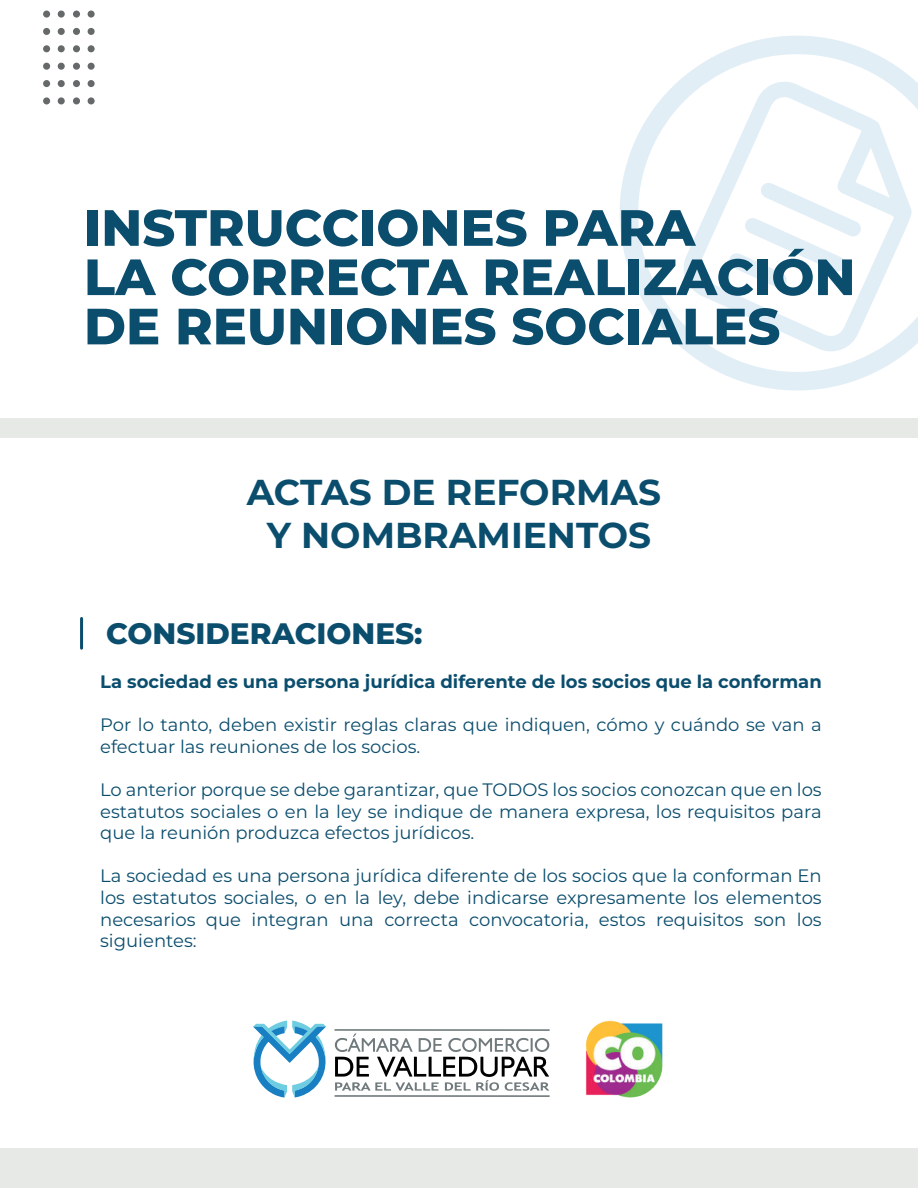
<style>
.page{position:relative;width:918px;height:1188px;background:#fff}
.page>*{position:absolute;margin:0;border:0;box-sizing:border-box;transform-origin:0 0}
.t1{font:800 50.85px/49.3px "Montserrat";color:#0b4d6d}
.t2{font:700 36px/43.2px "Montserrat";color:#0b4d6d;text-align:center}
.t3{font:800 29.55px "Montserrat";color:#0b4d6d}
.t4{font:18px/21.6px "Montserrat";color:#0b4d6d;text-align:justify}
.t5{font:700 18px "Montserrat";color:#0b4d6d}
</style>
<div class="page">
<div style="left:43px;top:11px;width:7px;height:7px;background:#66696a;border-radius:50%"></div>
<div style="left:43px;top:28px;width:7px;height:7px;background:#66696a;border-radius:50%"></div>
<div style="left:43px;top:45px;width:7px;height:7px;background:#66696a;border-radius:50%"></div>
<div style="left:43px;top:63px;width:7px;height:7px;background:#66696a;border-radius:50%"></div>
<div style="left:43px;top:80px;width:7px;height:7px;background:#66696a;border-radius:50%"></div>
<div style="left:43px;top:97px;width:7px;height:7px;background:#66696a;border-radius:50%"></div>
<div style="left:58px;top:11px;width:7px;height:7px;background:#66696a;border-radius:50%"></div>
<div style="left:58px;top:28px;width:7px;height:7px;background:#66696a;border-radius:50%"></div>
<div style="left:58px;top:45px;width:7px;height:7px;background:#66696a;border-radius:50%"></div>
<div style="left:58px;top:63px;width:7px;height:7px;background:#66696a;border-radius:50%"></div>
<div style="left:58px;top:80px;width:7px;height:7px;background:#66696a;border-radius:50%"></div>
<div style="left:58px;top:97px;width:7px;height:7px;background:#66696a;border-radius:50%"></div>
<div style="left:73px;top:11px;width:7px;height:7px;background:#66696a;border-radius:50%"></div>
<div style="left:73px;top:28px;width:7px;height:7px;background:#66696a;border-radius:50%"></div>
<div style="left:73px;top:45px;width:7px;height:7px;background:#66696a;border-radius:50%"></div>
<div style="left:73px;top:63px;width:7px;height:7px;background:#66696a;border-radius:50%"></div>
<div style="left:73px;top:80px;width:7px;height:7px;background:#66696a;border-radius:50%"></div>
<div style="left:73px;top:97px;width:7px;height:7px;background:#66696a;border-radius:50%"></div>
<div style="left:88px;top:11px;width:7px;height:7px;background:#66696a;border-radius:50%"></div>
<div style="left:88px;top:28px;width:7px;height:7px;background:#66696a;border-radius:50%"></div>
<div style="left:88px;top:45px;width:7px;height:7px;background:#66696a;border-radius:50%"></div>
<div style="left:88px;top:63px;width:7px;height:7px;background:#66696a;border-radius:50%"></div>
<div style="left:88px;top:80px;width:7px;height:7px;background:#66696a;border-radius:50%"></div>
<div style="left:88px;top:97px;width:7px;height:7px;background:#66696a;border-radius:50%"></div>
<svg style="left:620px;top:36px;width:298px;height:355px"></svg>
<svg style="left:684px;top:82px;width:228px;height:269px"></svg>
<svg style="left:728px;top:182px;width:135px;height:107px"></svg>
<div style="left:0;top:418px;width:918px;height:20px;background:#e7e9e7"></div>
<img style="left:585px;top:1020px;width:78px;height:78px">
<svg style="left:253px;top:1021px;width:73px;height:76px"></svg>
<svg style="left:334px;top:1033px;width:215px;height:58px"></svg>
<hr style="left:335px;top:1029px;width:215px;height:2px;background:#70797c">
<hr style="left:335px;top:1095px;width:215px;height:2px;background:#70797c">
<div style="left:0;top:1148px;width:918px;height:40px;background:#e7e9e7"></div>
<hr style="left:80px;top:618px;width:3px;height:30px;background:#0b4d6d">
<h1 class="t1" style="left:84px;top:200px;width:773px">INSTRUCCIONES PARA<br>LA CORRECTA REALIZACIÓN<br>DE REUNIONES SOCIALES</h1>
<h2 class="t2" style="left:247px;top:469px;width:416px">ACTAS DE REFORMAS<br>Y NOMBRAMIENTOS</h2>
<h3 class="t3" style="left:106px;top:611px;width:318px">CONSIDERACIONES:</h3>
<p class="t5" style="left:100px;top:669px;width:723px">La sociedad es una persona jurídica diferente de los socios que la conforman</p>
<p class="t4" style="left:100px;top:713px;width:723px">Por lo tanto, deben existir reglas claras que indiquen, cómo y cuándo se van a efectuar las reuniones de los socios.</p>
<p class="t4" style="left:100px;top:778px;width:723px">Lo anterior porque se debe garantizar, que TODOS los socios conozcan que en los estatutos sociales o en la ley se indique de manera expresa, los requisitos para que la reunión produzca efectos jurídicos.</p>
<p class="t4" style="left:100px;top:865px;width:723px">La sociedad es una persona jurídica diferente de los socios que la conforman En los estatutos sociales, o en la ley, debe indicarse expresamente los elementos necesarios que integran una correcta convocatoria, estos requisitos son los siguientes:</p>
</div>
